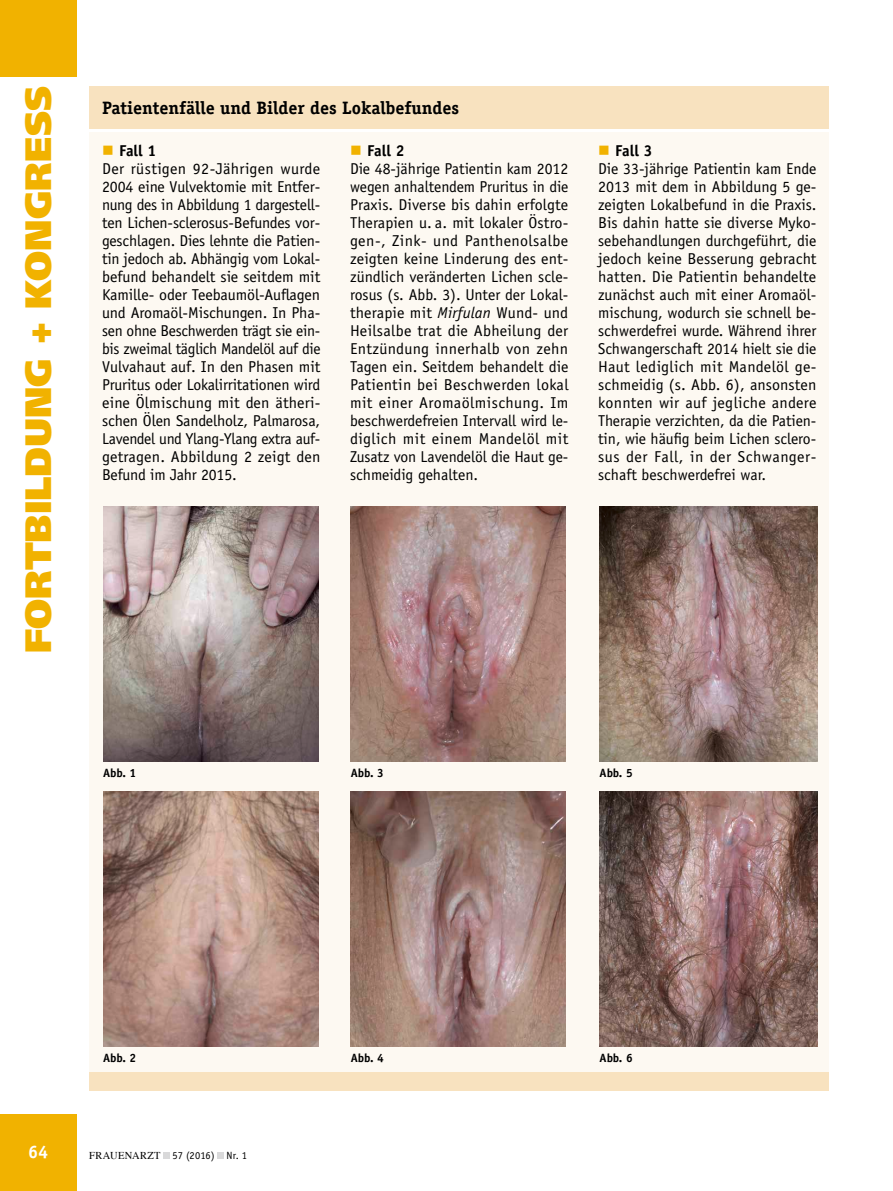
<style>
.page{position:relative;width:893px;height:1191px;background:#fff}
.page>*{position:absolute;margin:0;border:0;box-sizing:border-box;transform-origin:0 0}
.t1{font:900 36.75px "Frutiger LT Std";color:#f1b200}
.t2{font:700 18px "Officina Serif Std";color:#000}
.t3{font:700 18px "Officina Sans Std";color:#fff}
.t4{font:15.75px/18px "Officina Sans Std";color:#000;text-align:justify}
.t5{font:700 15.75px "Officina Sans Std";color:#000}
.t6{font:700 12px "Officina Sans Std";letter-spacing:-.01em;color:#000}
.t7{font:10.5px "Officina Sans Std";letter-spacing:.005em;color:#000}
.s1{font-style:italic}
.s2{font-family:"Times"}
</style>
<div class="page">
<div style="left:0;top:1114px;width:77px;height:77px;background:#f1b200"></div>
<div style="left:0;top:0;width:77px;height:77px;background:#f1b200"></div>
<div style="left:89px;top:132px;width:740px;height:940px;background:#fdf9f2"></div>
<div style="left:89px;top:86px;width:740px;height:43px;background:#f8e2bf"></div>
<div style="left:89px;top:1072px;width:740px;height:18px;background:#f8e2bf"></div>
<img style="left:103px;top:507px;width:216px;height:255px">
<img style="left:351px;top:507px;width:215px;height:254px">
<img style="left:103px;top:791px;width:216px;height:255px">
<img style="left:351px;top:791px;width:215px;height:255px">
<img style="left:600px;top:507px;width:217px;height:254px">
<img style="left:600px;top:791px;width:217px;height:255px">
<svg style="left:163px;top:1152px;width:6px;height:6px"></svg>
<svg style="left:217px;top:1152px;width:6px;height:6px"></svg>
<h1 class="t1" style="left:17px;top:653px;width:568px;rotate:-90deg">FORTBILDUNG + KONGRESS</h1>
<p class="t2" style="left:102px;top:97px;width:359px">Patientenfälle und Bilder des Lokalbefundes</p>
<p class="t5" style="left:119px;top:144px;width:39px">Fall 1</p>
<p class="t4" style="left:102px;top:160px;width:220px">Der rüstigen 92-Jährigen wurde 2004 eine Vulvektomie mit Entfer&shy;nung des in Abbildung 1 dargestell&shy;ten Lichen-sclerosus-Befundes vor&shy;geschlagen. Dies lehnte die Patien&shy;tin jedoch ab. Abhängig vom Lokal&shy;befund behandelt sie seitdem mit Kamille- oder Teebaumöl-Auflagen und Aromaöl-Mischungen. In Pha&shy;sen ohne Beschwerden trägt sie ein&shy;bis zweimal täglich Mandelöl auf die Vulvahaut auf. In den Phasen mit Pruritus oder Lokal irritationen wird eine Ölmischung mit den ätheri&shy;schen Ölen Sandelholz, Palmarosa, Lavendel und Ylang-Ylang extra auf&shy;getragen. Abbildung 2 zeigt den Befund im Jahr 2015.</p>
<p class="t5" style="left:367px;top:144px;width:39px">Fall 2</p>
<p class="t4" style="left:350px;top:160px;width:220px">Die 48-jährige Patientin kam 2012 wegen anhaltendem Pruritus in die Praxis. Diverse bis dahin erfolgte Therapien u. a. mit lokaler Östro&shy;gen-, Zink- und Panthenolsalbe zeigten keine Linderung des ent&shy;zündlich veränderten Lichen scle&shy;rosus (s. Abb. 3). Unter der Lokal&shy;therapie mit <span class="s1">Mirfulan</span> Wund- und Heilsalbe trat die Abheilung der Entzündung innerhalb von zehn Tagen ein. Seitdem behandelt die Patientin bei Beschwerden lokal mit einer Aromaölmischung. Im beschwerdefreien Intervall wird le&shy;diglich mit einem Mandelöl mit Zusatz von Lavendelöl die Haut ge&shy;schmeidig gehalten.</p>
<p class="t5" style="left:615px;top:144px;width:39px">Fall 3</p>
<p class="t4" style="left:598px;top:160px;width:220px">Die 33-jährige Patientin kam Ende 2013 mit dem in Abbildung 5 ge&shy;zeigten Lokalbefund in die Praxis.<br>Bis dahin hatte sie diverse Myko&shy;sebehandlungen durchgeführt, die jedoch keine Besserung gebracht hatten. Die Pa tientin behandelte zunächst auch mit einer Aromaöl&shy;mischung, wodurch sie schnell be&shy;schwerdefrei wurde. Während ihrer Schwangerschaft 2014 hielt sie die Haut lediglich mit Mandelöl ge&shy;schmeidig (s. Abb. 6), ansonsten konnten wir auf jegliche andere Therapie verzichten, da die Patien&shy;tin, wie häufig beim Lichen sclero&shy;sus der Fall, in der Schwanger&shy;schaft beschwerdefrei war.</p>
<p class="t6" style="left:103px;top:768px;width:35px">Abb. 1</p>
<p class="t6" style="left:351px;top:768px;width:35px">Abb. 3</p>
<p class="t6" style="left:600px;top:768px;width:35px">Abb. 5</p>
<p class="t6" style="left:103px;top:1053px;width:35px">Abb. 2</p>
<p class="t6" style="left:351px;top:1053px;width:35px">Abb. 4</p>
<p class="t3" style="left:28px;top:1144px;width:22px">64</p>
<p class="t7" style="left:89px;top:1149px;width:159px"><span class="s2">FRAUENARZT</span> 57 (2016) Nr. 1</p>
<p class="t6" style="left:600px;top:1053px;width:35px">Abb. 6</p>
</div>
